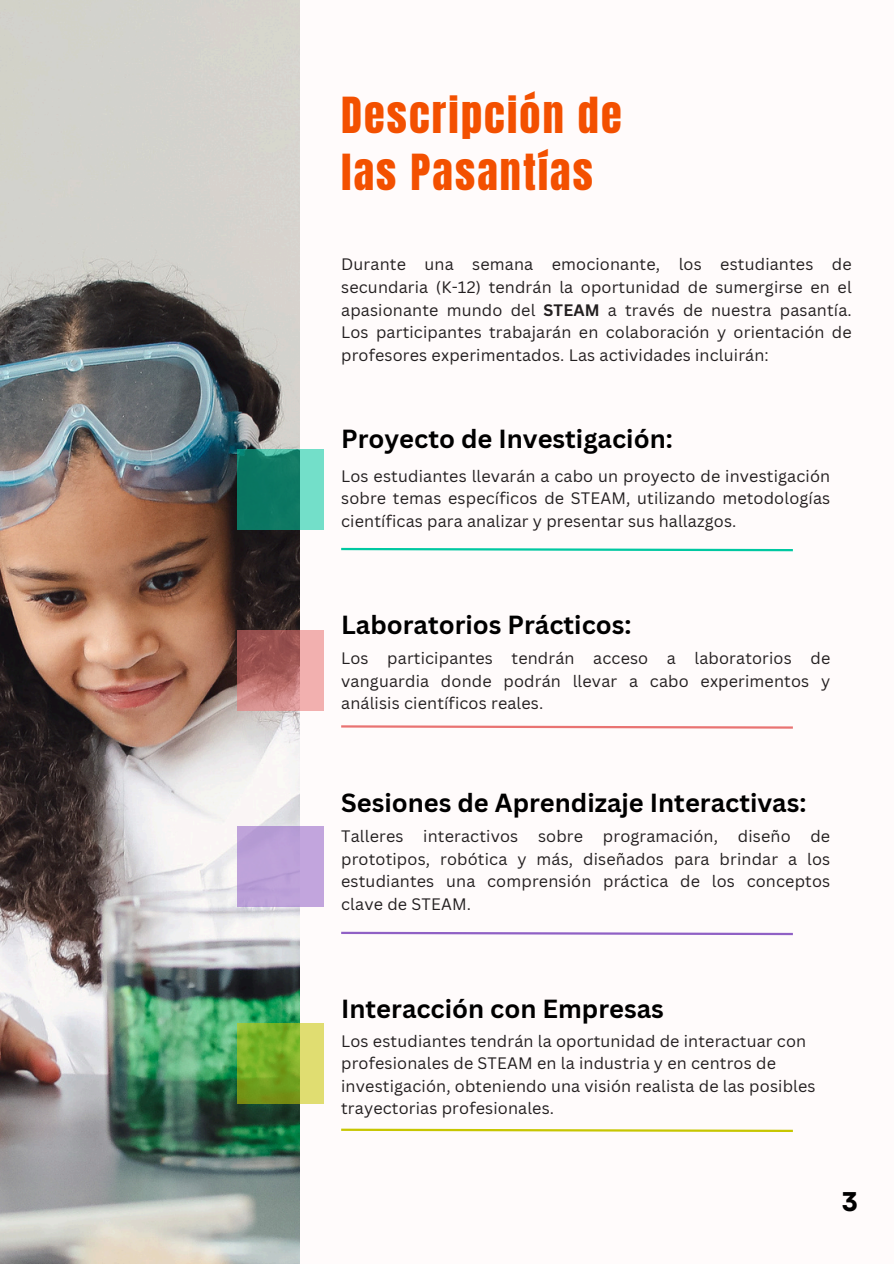
<style>
.page{position:relative;width:894px;height:1264px;background:#fff}
.page>*{position:absolute;margin:0;border:0;box-sizing:border-box;transform-origin:0 0}
.t1{font:42.3px/57.3px "Anton";letter-spacing:.05em;color:#f35000}
.t2{font:700 27px "Garet";color:#000}
.t3{font:700 25.5px "Canva Sans";color:#000}
.t4{font:16.2px/22.5px "Canva Sans";letter-spacing:.01em;color:#231f20;text-align:justify}
.s1{font-weight:700}
</style>
<div class="page">
<div style="left:0;top:0;width:893px;height:1263px;background:#fffbfb"></div>
<img style="left:0;top:0;width:299px;height:1263px">
<svg style="left:341px;top:725px;width:452px;height:4px"></svg>
<svg style="left:238px;top:630px;width:86px;height:81px;background:#c17b79"></svg>
<svg style="left:341px;top:931px;width:452px;height:5px"></svg>
<div style="left:238px;top:825px;width:86px;height:81px;background:#bda3da"></div>
<svg style="left:341px;top:1128px;width:452px;height:4px"></svg>
<svg style="left:238px;top:1023px;width:86px;height:80px;background:#95b739"></svg>
<svg style="left:341px;top:547px;width:452px;height:5px"></svg>
<svg style="left:238px;top:449px;width:86px;height:81px;background:#2a9681"></svg>
<h2 class="t1" style="left:341px;top:87px;width:282px">Descripción de las Pasantías</h2>
<p class="t4" style="left:341px;top:253px;width:512px">Durante una semana emocionante, los estudiantes de secundaria (K-12) tendrán la oportunidad de sumergirse en el apasionante mundo del <span class="s1">STEAM</span> a través de nuestra pasantía.<br>Los participantes trabajarán en colaboración y orientación de profesores experimentados. Las actividades incluirán:</p>
<h2 class="t3" style="left:341px;top:420px;width:333px">Proyecto de Investigación:</h2>
<p class="t4" style="left:341px;top:464px;width:490px">Los estudiantes llevarán a cabo un proyecto de investigación sobre temas específicos de STEAM, utilizando metodologías científicas para analizar y presentar sus hallazgos.</p>
<h1 class="t3" style="left:341px;top:607px;width:292px">Laboratorios Prácticos:</h1>
<p class="t4" style="left:341px;top:647px;width:490px">Los participantes tendrán acceso a laboratorios de vanguardia donde podrán llevar a cabo experimentos y análisis científicos reales.</p>
<h2 class="t3" style="left:341px;top:784px;width:466px">Sesiones de Aprendizaje Interactivas:</h2>
<p class="t4" style="left:341px;top:824px;width:490px">Talleres interactivos sobre programación, diseño de prototipos, robótica y más, diseñados para brindar a los estudiantes una comprensión práctica de los conceptos clave de STEAM.</p>
<p class="t3" style="left:341px;top:990px;width:324px">Interacción con Empresas</p>
<h2 class="t4" style="left:341px;top:1029px;width:476px;text-align:left">Los estudiantes tendrán la oportunidad de interactuar con profesionales de STEAM en la industria y en centros de investigación, obteniendo una visión realista de las posibles trayectorias profesionales.</h2>
<p class="t2" style="left:841px;top:1182px;width:18px">3</p>
</div>
